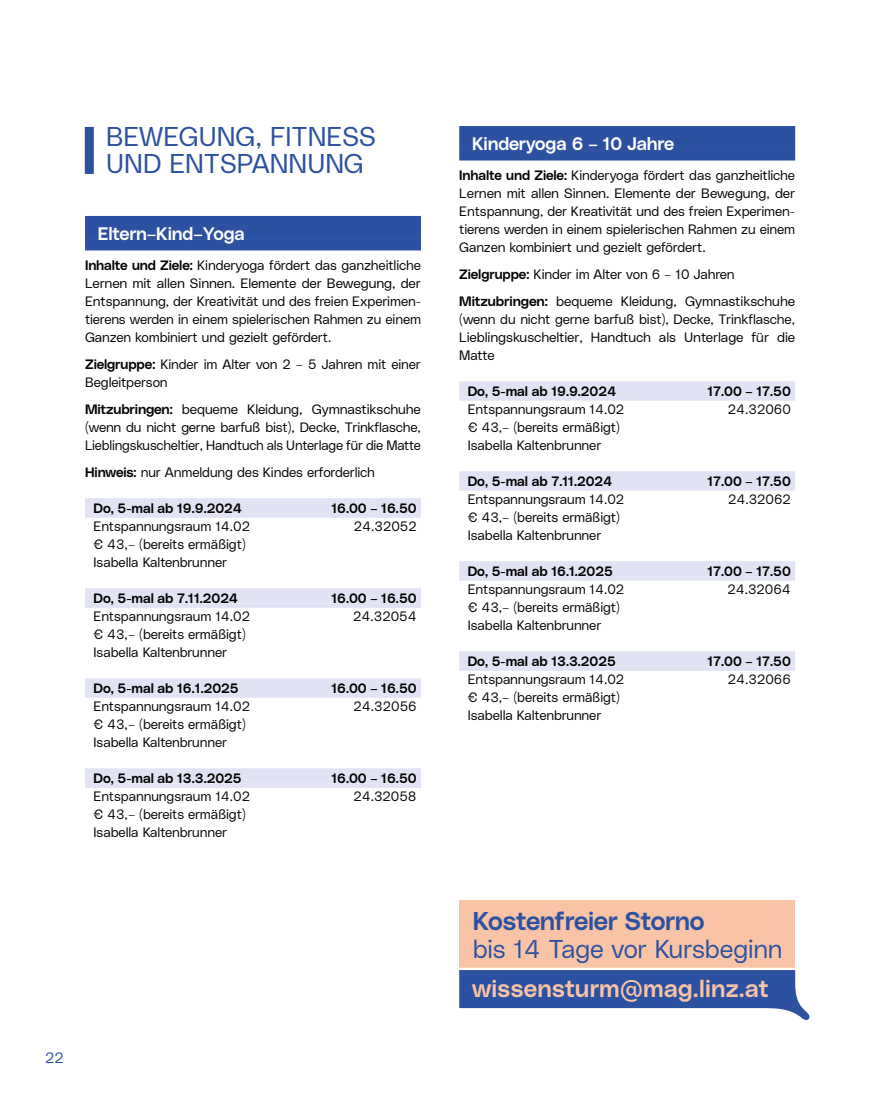
<style>
.page{position:relative;width:893px;height:1106px;background:#fff}
.page>*{position:absolute;margin:0;border:0;box-sizing:border-box;transform-origin:0 0}
.t1{font:27px/27px "Lentia Nova Slim";color:#2c51a0}
.t2{font:25.5px "Lentia Nova Slim";letter-spacing:-.01em;color:#2c51a0}
.t3{font:25.5px "Lentia Nova Median";letter-spacing:-.015em;color:#2c51a0}
.t4{font:24px "Lentia Nova Median";letter-spacing:.01em;color:#f9c3a6}
.t5{font:18px "Lentia Nova Median";letter-spacing:-.01em;color:#fff}
.t6{font:15px "Lentia Nova Slim";color:#2c51a0}
.t7{font:13.5px/18px "Lentia Nova Slim";letter-spacing:-.01em;color:#000}
.t8{font:13.5px "Lentia Nova Median";color:#000}
.s1{font-family:"Lentia Nova Median"}
</style>
<div class="page">
<div style="left:85px;top:127px;width:9px;height:47px;background:#2c51a0"></div>
<div style="left:85px;top:216px;width:336px;height:24px;background:#2c51a0"></div>
<div style="left:85px;top:240px;width:336px;height:10px;background:#2c51a0"></div>
<div style="left:85px;top:498px;width:336px;height:15px;background:#e1e2f3"></div>
<div style="left:85px;top:513px;width:336px;height:5px;background:#e1e2f3"></div>
<div style="left:85px;top:588px;width:336px;height:15px;background:#e1e2f3"></div>
<div style="left:85px;top:603px;width:336px;height:5px;background:#e1e2f3"></div>
<div style="left:85px;top:678px;width:336px;height:15px;background:#e1e2f3"></div>
<div style="left:85px;top:693px;width:336px;height:5px;background:#e1e2f3"></div>
<div style="left:85px;top:768px;width:336px;height:15px;background:#e1e2f3"></div>
<div style="left:85px;top:783px;width:336px;height:5px;background:#e1e2f3"></div>
<div style="left:459px;top:126px;width:336px;height:24px;background:#2c51a0"></div>
<div style="left:459px;top:150px;width:336px;height:10px;background:#2c51a0"></div>
<div style="left:459px;top:381px;width:336px;height:15px;background:#e1e2f3"></div>
<div style="left:459px;top:396px;width:336px;height:5px;background:#e1e2f3"></div>
<div style="left:459px;top:471px;width:336px;height:15px;background:#e1e2f3"></div>
<div style="left:459px;top:486px;width:336px;height:5px;background:#e1e2f3"></div>
<div style="left:459px;top:561px;width:336px;height:15px;background:#e1e2f3"></div>
<div style="left:459px;top:576px;width:336px;height:5px;background:#e1e2f3"></div>
<div style="left:459px;top:651px;width:336px;height:15px;background:#e1e2f3"></div>
<div style="left:459px;top:666px;width:336px;height:5px;background:#e1e2f3"></div>
<div style="left:459px;top:900px;width:336px;height:72px;background:#f9c3a6"></div>
<svg style="left:459px;top:970px;width:351px;height:51px"></svg>
<hr style="left:459px;top:967px;width:336px;height:3px;background:#fff">
<h1 class="t1" style="left:106px;top:121px;width:271px">BEWEGUNG, FITNESS<br>UND ENTSPANNUNG</h1>
<h3 class="t5" style="left:98px;top:220px;width:149px">Eltern–Kind–Yoga</h3>
<p class="t7" style="left:85px;top:255px;width:337px;text-align:justify"><span class="s1">Inhalte und Ziele:</span> Kinderyoga fördert das ganzheitliche Lernen mit allen Sinnen. Elemente der Bewegung, der Entspannung, der Kreativität und des freien Experimen&shy;tierens werden in einem spielerischen Rahmen zu einem Ganzen kombiniert und gezielt gefördert.</p>
<p class="t7" style="left:85px;top:354px;width:337px"><span class="s1">Zielgruppe:</span> Kinder im Alter von 2 – 5 Jahren mit einer<br>Begleitperson</p>
<p class="t7" style="left:85px;top:399px;width:337px;text-align:justify"><span class="s1">Mitzubringen:</span> bequeme Kleidung, Gymnastikschuhe (wenn du nicht gerne barfuß bist), Decke, Trinkflasche, Lieblingskuscheltier, Handtuch als Unterlage für die Matte</p>
<p class="t7" style="left:85px;top:462px;width:291px"><span class="s1">Hinweis:</span> nur Anmeldung des Kindes erforderlich</p>
<p class="t8" style="left:94px;top:498px;width:150px">Do, 5-mal ab 19.9.2024</p>
<p class="t8" style="left:331px;top:498px;width:87px">16.00 – 16.50</p>
<p class="t7" style="left:94px;top:516px;width:158px">Entspannungsraum 14.02</p>
<p class="t7" style="left:354px;top:516px;width:64px">24.32052</p>
<p class="t7" style="left:94px;top:534px;width:154px">€ 43,– (bereits ermäßigt)<br>Isabella Kaltenbrunner</p>
<p class="t8" style="left:94px;top:588px;width:146px">Do, 5-mal ab 7.11.2024</p>
<p class="t8" style="left:331px;top:588px;width:87px">16.00 – 16.50</p>
<p class="t7" style="left:94px;top:606px;width:158px">Entspannungsraum 14.02</p>
<p class="t7" style="left:353px;top:606px;width:65px">24.32054</p>
<p class="t7" style="left:94px;top:624px;width:154px">€ 43,– (bereits ermäßigt)<br>Isabella Kaltenbrunner</p>
<p class="t8" style="left:94px;top:678px;width:147px">Do, 5-mal ab 16.1.2025</p>
<p class="t8" style="left:331px;top:678px;width:87px">16.00 – 16.50</p>
<p class="t7" style="left:94px;top:696px;width:158px">Entspannungsraum 14.02</p>
<p class="t7" style="left:354px;top:696px;width:65px">24.32056</p>
<p class="t7" style="left:94px;top:714px;width:154px">€ 43,– (bereits ermäßigt)<br>Isabella Kaltenbrunner</p>
<p class="t8" style="left:94px;top:768px;width:150px">Do, 5-mal ab 13.3.2025</p>
<p class="t8" style="left:331px;top:768px;width:87px">16.00 – 16.50</p>
<p class="t7" style="left:94px;top:786px;width:158px">Entspannungsraum 14.02</p>
<p class="t7" style="left:353px;top:786px;width:65px">24.32058</p>
<p class="t7" style="left:94px;top:804px;width:154px">€ 43,– (bereits ermäßigt)<br>Isabella Kaltenbrunner</p>
<p class="t6" style="left:45px;top:1046px;width:20px">22</p>
<h3 class="t5" style="left:472px;top:130px;width:204px">Kinderyoga 6 – 10 Jahre</h3>
<p class="t7" style="left:459px;top:165px;width:337px;text-align:justify"><span class="s1">Inhalte und Ziele:</span> Kinderyoga fördert das ganzheitliche Lernen mit allen Sinnen. Elemente der Bewegung, der Entspannung, der Kreativität und des freien Experimen&shy;tierens werden in einem spielerischen Rahmen zu einem Ganzen kombiniert und gezielt gefördert.</p>
<p class="t7" style="left:459px;top:260px;width:337px;line-height:27px"><span class="s1">Zielgruppe:</span> Kinder im Alter von 6 – 10 Jahren<br><span class="s1">Mitzubringen:</span> bequeme Kleidung, Gymnastikschuhe</p>
<p class="t7" style="left:459px;top:309px;width:337px;text-align:justify">(wenn du nicht gerne barfuß bist), Decke, Trinkflasche, Lieblingskuscheltier, Handtuch als Unterlage für die Matte</p>
<p class="t8" style="left:468px;top:381px;width:150px">Do, 5-mal ab 19.9.2024</p>
<p class="t8" style="left:707px;top:381px;width:85px">17.00 – 17.50</p>
<p class="t7" style="left:468px;top:399px;width:158px">Entspannungsraum 14.02</p>
<p class="t7" style="left:728px;top:399px;width:65px">24.32060</p>
<p class="t7" style="left:468px;top:417px;width:154px">€ 43,– (bereits ermäßigt)<br>Isabella Kaltenbrunner</p>
<p class="t8" style="left:468px;top:471px;width:146px">Do, 5-mal ab 7.11.2024</p>
<p class="t8" style="left:707px;top:471px;width:85px">17.00 – 17.50</p>
<p class="t7" style="left:468px;top:489px;width:158px">Entspannungsraum 14.02</p>
<p class="t7" style="left:728px;top:489px;width:64px">24.32062</p>
<p class="t7" style="left:468px;top:507px;width:154px">€ 43,– (bereits ermäßigt)<br>Isabella Kaltenbrunner</p>
<p class="t8" style="left:468px;top:561px;width:147px">Do, 5-mal ab 16.1.2025</p>
<p class="t8" style="left:707px;top:561px;width:85px">17.00 – 17.50</p>
<p class="t7" style="left:468px;top:579px;width:158px">Entspannungsraum 14.02</p>
<p class="t7" style="left:727px;top:579px;width:65px">24.32064</p>
<p class="t7" style="left:468px;top:597px;width:154px">€ 43,– (bereits ermäßigt)<br>Isabella Kaltenbrunner</p>
<p class="t8" style="left:468px;top:651px;width:150px">Do, 5-mal ab 13.3.2025</p>
<p class="t8" style="left:707px;top:651px;width:85px">17.00 – 17.50</p>
<p class="t7" style="left:468px;top:669px;width:158px">Entspannungsraum 14.02</p>
<p class="t7" style="left:728px;top:669px;width:65px">24.32066</p>
<p class="t7" style="left:468px;top:687px;width:154px">€ 43,– (bereits ermäßigt)<br>Isabella Kaltenbrunner</p>
<h2 class="t3" style="left:473px;top:901px;width:233px">Kostenfreier Storno</h2>
<h2 class="t2" style="left:473px;top:930px;width:311px">bis 14 Tage vor Kursbeginn</h2>
<h3 class="t4" style="left:472px;top:970px;width:298px">wissensturm@mag.linz.at</h3>
</div>
